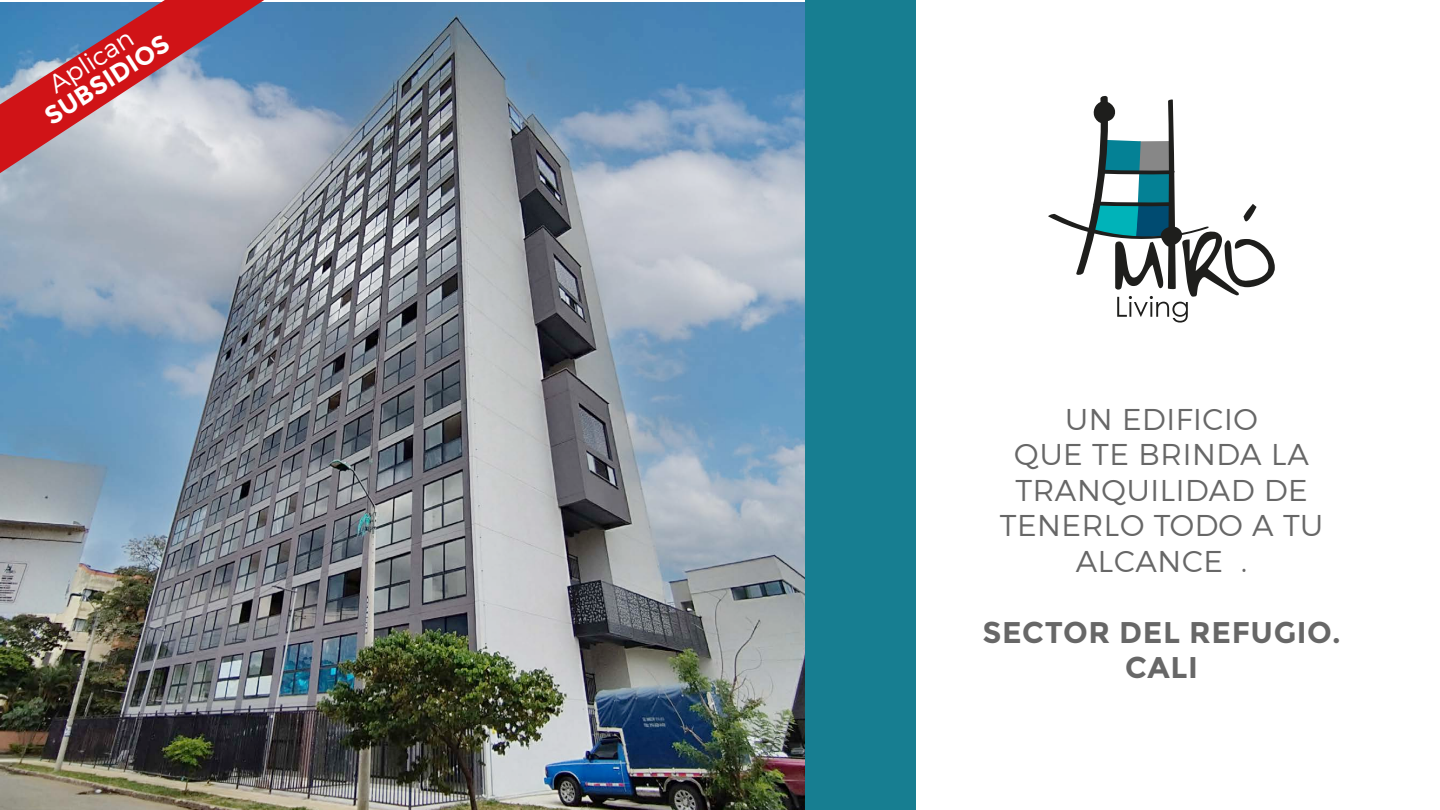
<style>
.page{position:relative;width:1440px;height:810px;background:#fff}
.page>*{position:absolute;margin:0;border:0;box-sizing:border-box;transform-origin:0 0}
.t1{font:300 29.92px/35.5px "Montserrat";letter-spacing:.02em;color:#676767;text-align:center}
.t2{font:700 29.92px/35.5px "Montserrat";letter-spacing:.02em;color:#676767;text-align:center}
.t3{font:700 25.5px "Montserrat";color:#fff}
.t4{font:300 25.5px "Montserrat";color:#fff}
</style>
<div class="page">
<img style="left:0;top:2px;width:805px;height:808px">
<div style="left:805px;top:0;width:111px;height:810px;background:#177e91"></div>
<svg style="left:0;top:0;width:264px;height:173px;background:#aa8091"></svg>
<svg style="left:1048px;top:95px;width:227px;height:228px"></svg>
<p class="t4" style="left:43px;top:74px;width:96px;rotate:-33deg">Aplican</p>
<p class="t3" style="left:39px;top:106px;width:144px;rotate:-33deg">SUBSIDIOS</p>
<p class="t1" style="left:1000px;top:401px;width:325px">UN EDIFICIO<br>QUE TE BRINDA LA<br>TRANQUILIDAD DE<br>TENERLO TODO A TU<br>ALCANCE .</p>
<p class="t2" style="left:982px;top:615px;width:360px">SECTOR DEL REFUGIO.<br>CALI</p>
</div>
